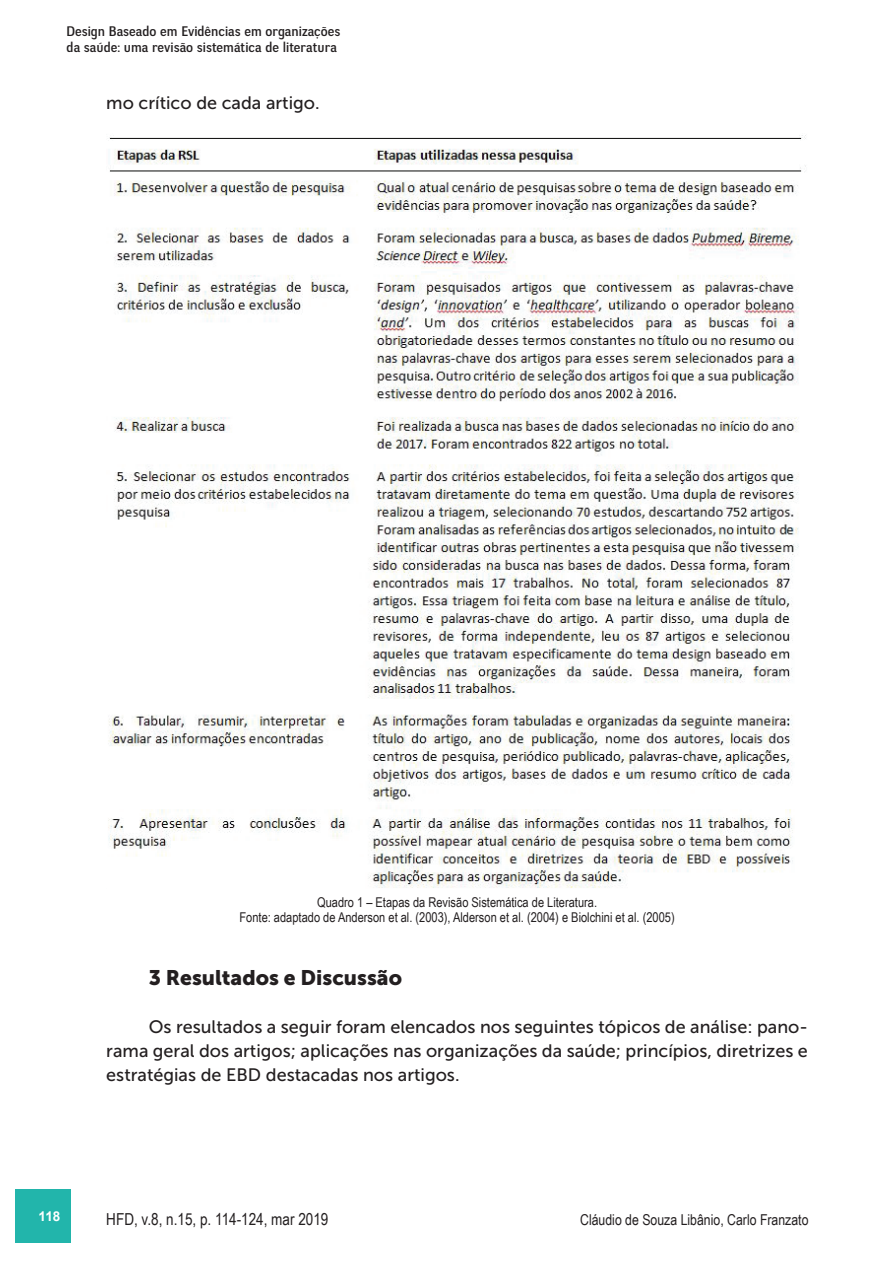
<style>
.page{position:relative;width:893px;height:1263px;background:#fff}
.page>*{position:absolute;margin:0;border:0;box-sizing:border-box;transform-origin:0 0}
.t1{font:21px "Museo Sans 900";color:#231f20}
.t2{font:18px/24px "Museo Sans 500";color:#231f20;text-align:justify}
.t3{font:16.5px "Arial Narrow";color:#231f20}
.t4{font:15px "Arial Narrow";color:#231f20}
.t5{font:13.5px/15px "Arial Narrow";color:#231f20;text-align:center}
.t6{font:13.5px/16.2px "Negotiate Rg";color:#231f20}
.t7{font:700 13.5px "Arial";color:#fff}
</style>
<div class="page">
<div style="left:15px;top:1189px;width:55px;height:53px;background:#22b5ab"></div>
<img style="left:109px;top:135px;width:697px;height:421px">
<img style="left:108px;top:557px;width:685px;height:331px">
<p class="t6" style="left:67px;top:23px;width:275px">Design Baseado em Evidências em organizações da saúde: uma revisão sistemática de literatura</p>
<p class="t2" style="left:106px;top:91px;width:215px">mo crítico de cada artigo.</p>
<p class="t5" style="left:240px;top:894px;width:437px">Quadro 1 – Etapas da Revisão Sistemática de Literatura.<br>Fonte: adaptado de Anderson et al. (2003), Alderson et al. (2004) e Biolchini et al. (2005)</p>
<p class="t1" style="left:149px;top:966px;width:255px">3 Resultados e Discussão</p>
<p class="t2" style="left:106px;top:1015px;width:703px;text-indent:43px">Os resultados a seguir foram elencados nos seguintes tópicos de análise: pano&shy;rama geral dos artigos; aplicações nas organizações da saúde; princípios, diretrizes e estratégias de EBD destacadas nos artigos.</p>
<p class="t7" style="left:39px;top:1207px;width:23px">118</p>
<p class="t3" style="left:106px;top:1206px;width:224px">HFD, v.8, n.15, p. 114-124, mar 2019</p>
<p class="t4" style="left:580px;top:1209px;width:230px">Cláudio de Souza Libânio, Carlo Franzato</p>
</div>
